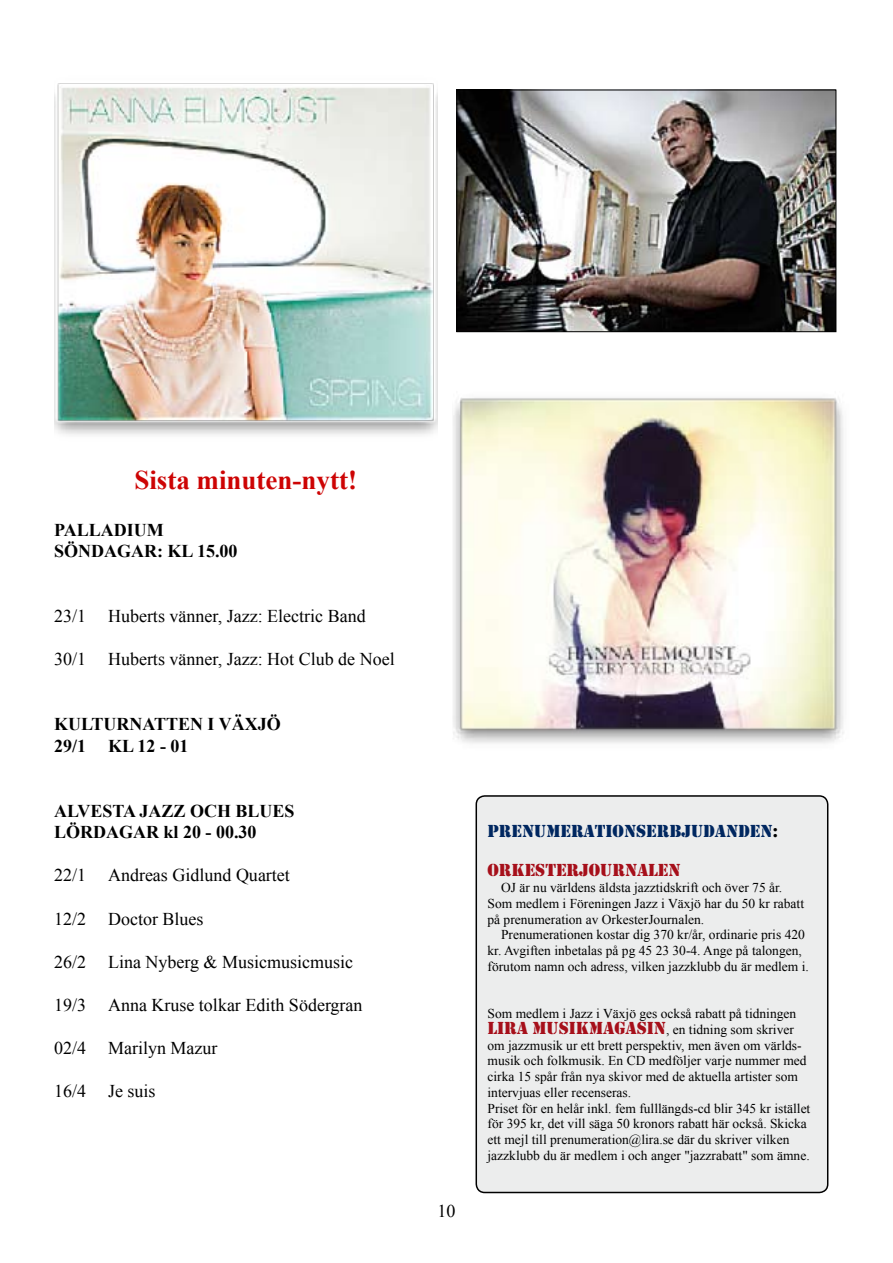
<style>
.page{position:relative;width:893px;height:1263px;background:#fff}
.page>*{position:absolute;margin:0;border:0;box-sizing:border-box;transform-origin:0 0}
.t1{font:700 27px "Times New Roman";color:#cd0404}
.t2{font:18px "Times New Roman";color:#000}
.t3{font:700 18px/21.6px "Times New Roman";color:#000}
.t4{font:18px "Stencil";color:#002760}
.t5{font:18px "Stencil";color:#a60f1a}
.t6{font:18px "Stencil";color:#000}
.t7{font:13.5px/15.8px "Times New Roman";color:#000}
.s1{font-family:"Stencil";font-size:18px;color:#a60f1a}
</style>
<div class="page">
<img style="left:453px;top:398px;width:391px;height:346px">
<img style="left:54px;top:83px;width:383px;height:352px">
<div style="left:476px;top:796px;width:352px;height:396px;background:#eceded;border-radius:9px"></div>
<div style="left:475px;top:795px;width:353px;height:398px;border:2px solid #000;border-radius:9px"></div>
<img style="left:458px;top:92px;width:376px;height:238px">
<div style="left:456px;top:90px;width:380px;height:242px;border:1px solid #000"></div>
<h1 class="t1" style="left:134px;top:461px;width:224px">Sista minuten-nytt!</h1>
<h2 class="t3" style="left:54px;top:518px;width:185px">PALLADIUM<br>SÖNDAGAR: KL 15.00</h2>
<h2 class="t2" style="left:54px;top:604px;width:313px">23/1 Huberts vänner, Jazz: Electric Band</h2>
<h2 class="t2" style="left:54px;top:647px;width:342px">30/1 Huberts vänner, Jazz: Hot Club de Noel</h2>
<h2 class="t3" style="left:54px;top:713px;width:228px">KULTURNATTEN I VÄXJÖ<br>29/1 KL 12 - 01</h2>
<h2 class="t3" style="left:54px;top:799px;width:242px">ALVESTA JAZZ OCH BLUES<br>LÖRDAGAR kl 20 - 00.30</h2>
<h2 class="t2" style="left:54px;top:863px;width:237px">22/1 Andreas Gidlund Quartet</h2>
<h2 class="t2" style="left:54px;top:906px;width:151px">12/2 Doctor Blues</h2>
<h2 class="t2" style="left:54px;top:950px;width:301px">26/2 Lina Nyberg &amp; Musicmusicmusic</h2>
<h2 class="t2" style="left:54px;top:993px;width:310px">19/3 Anna Kruse tolkar Edith Södergran</h2>
<h2 class="t2" style="left:54px;top:1036px;width:165px">02/4 Marilyn Mazur</h2>
<h2 class="t2" style="left:54px;top:1079px;width:103px">16/4 Je suis</h2>
<h2 class="t2" style="left:437px;top:1199px;width:19px">10</h2>
<h2 class="t4" style="left:487px;top:821px;width:24px">PREN</h2>
<h2 class="t4" style="left:534px;top:821px;width:25px">UMERAT</h2>
<h2 class="t4" style="left:605px;top:821px;width:20px">IONSER</h2>
<h2 class="t4" style="left:669px;top:821px;width:47px">BJUDANDEN</h2>
<h2 class="t6" style="left:772px;top:821px;width:7px">:</h2>
<h2 class="t5" style="left:487px;top:860px;width:49px">ORKESTER</h2>
<h2 class="t5" style="left:579px;top:860px;width:46px">JOURNA</h2>
<h2 class="t5" style="left:648px;top:860px;width:22px">LEN</h2>
<p class="t7" style="left:487px;top:879px;width:318px;text-indent:14px">OJ är nu världens äldsta jazztidskrift och över 75 år.<br>Som medlem i Föreningen Jazz i Växjö har du 50 kr rabatt på prenumeration av OrkesterJournalen.</p>
<p class="t7" style="left:487px;top:927px;width:323px;text-indent:14px">Prenumerationen kostar dig 370 kr/år, ordinarie pris 420 kr. Avgiften inbetalas på pg 45 23 30-4. Ange på talongen, förutom namn och adress, vilken jazzklubb du är medlem i.</p>
<p class="t7" style="left:487px;top:1005px;width:324px">Som medlem i Jazz i Växjö ges också rabatt på tidningen <span class="s1">LIRA MU SIKMAGASIN</span>, en tidning som skriver om jazzmusik ur ett brett perspektiv, men även om världs&shy;musik och folkmusik. En CD medföljer varje nummer med cirka 15 spår från nya skivor med de aktuella artister som intervjuas eller recenseras.<br>Priset för en helår inkl. fem fulllängds-cd blir 345 kr istället för 395 kr, det vill säga 50 kronors rabatt här också. Skicka ett mejl till prenumeration@lira.se där du skriver vilken jazzklubb du är medlem i och anger "jazzrabatt" som ämne.</p>
</div>
